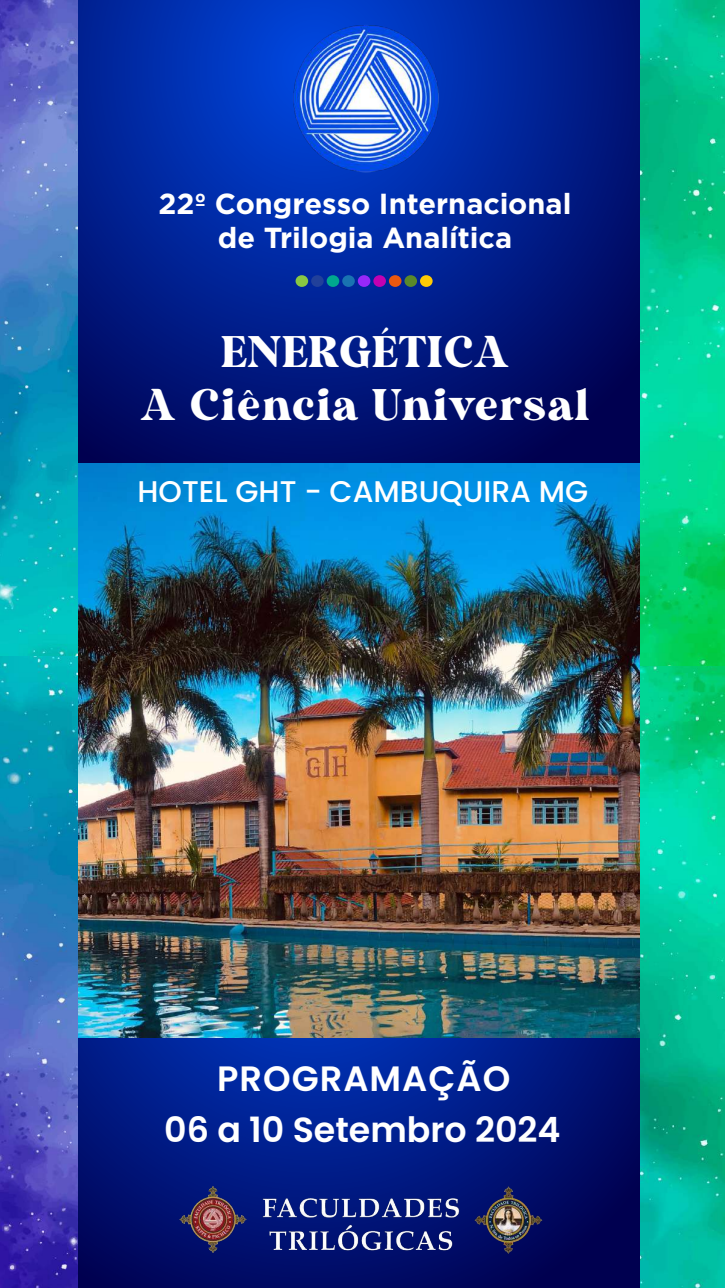
<style>
.page{position:relative;width:725px;height:1288px;background:#fff}
.page>*{position:absolute;margin:0;border:0;box-sizing:border-box;transform-origin:0 0}
.t1{font:44.25px/53px "Duke Charming";letter-spacing:.03em;color:#fff;text-align:center}
.t2{font:600 35.12px "Poppins";letter-spacing:.03em;color:#fff}
.t3{font:600 34.88px "Poppins";color:#fff}
.t4{font:500 29.88px "Poppins";color:#fff}
.t5{font:700 29px/34.8px "Gotham";color:#fff;text-align:center}
</style>
<div class="page">
<svg style="left:78px;top:1038px;width:562px;height:250px;background:#001881"></svg>
<svg style="left:78px;top:0;width:562px;height:464px;background:#001d8a"></svg>
<div style="left:296px;top:275px;width:12px;height:12px;background:#89c843;border-radius:50%"></div>
<div style="left:358px;top:275px;width:12px;height:12px;background:#9628f9;border-radius:50%"></div>
<div style="left:327px;top:275px;width:12px;height:12px;background:#00a88e;border-radius:50%"></div>
<div style="left:389px;top:275px;width:13px;height:12px;background:#ea580f;border-radius:50%"></div>
<div style="left:311px;top:275px;width:13px;height:12px;background:#21409a;border-radius:50%"></div>
<div style="left:373px;top:275px;width:13px;height:12px;background:#c201b2;border-radius:50%"></div>
<div style="left:342px;top:275px;width:13px;height:12px;background:#1973b1;border-radius:50%"></div>
<div style="left:404px;top:275px;width:13px;height:12px;background:#5a892b;border-radius:50%"></div>
<div style="left:420px;top:275px;width:13px;height:12px;background:#ffcb04;border-radius:50%"></div>
<img style="left:78px;top:464px;width:562px;height:574px">
<img style="left:154px;top:1162px;width:415px;height:125px">
<img style="left:0;top:655px;width:78px;height:633px">
<img style="left:0;top:0;width:78px;height:655px">
<img style="left:640px;top:666px;width:85px;height:622px">
<img style="left:640px;top:0;width:85px;height:666px">
<img style="left:274px;top:21px;width:182px;height:158px">
<p class="t5" style="left:158px;top:185px;width:415px">22º Congresso Internacional de Trilogia Analítica</p>
<h1 class="t1" style="left:141px;top:327px;width:450px">ENERGÉTICA<br>A Ciência Universal</h1>
<p class="t4" style="left:138px;top:474px;width:452px">HOTEL GHT - CAMBUQUIRA MG</p>
<p class="t2" style="left:217px;top:1058px;width:295px">PROGRAMAÇÃO</p>
<p class="t3" style="left:164px;top:1109px;width:398px">06 a 10 Setembro 2024</p>
</div>
